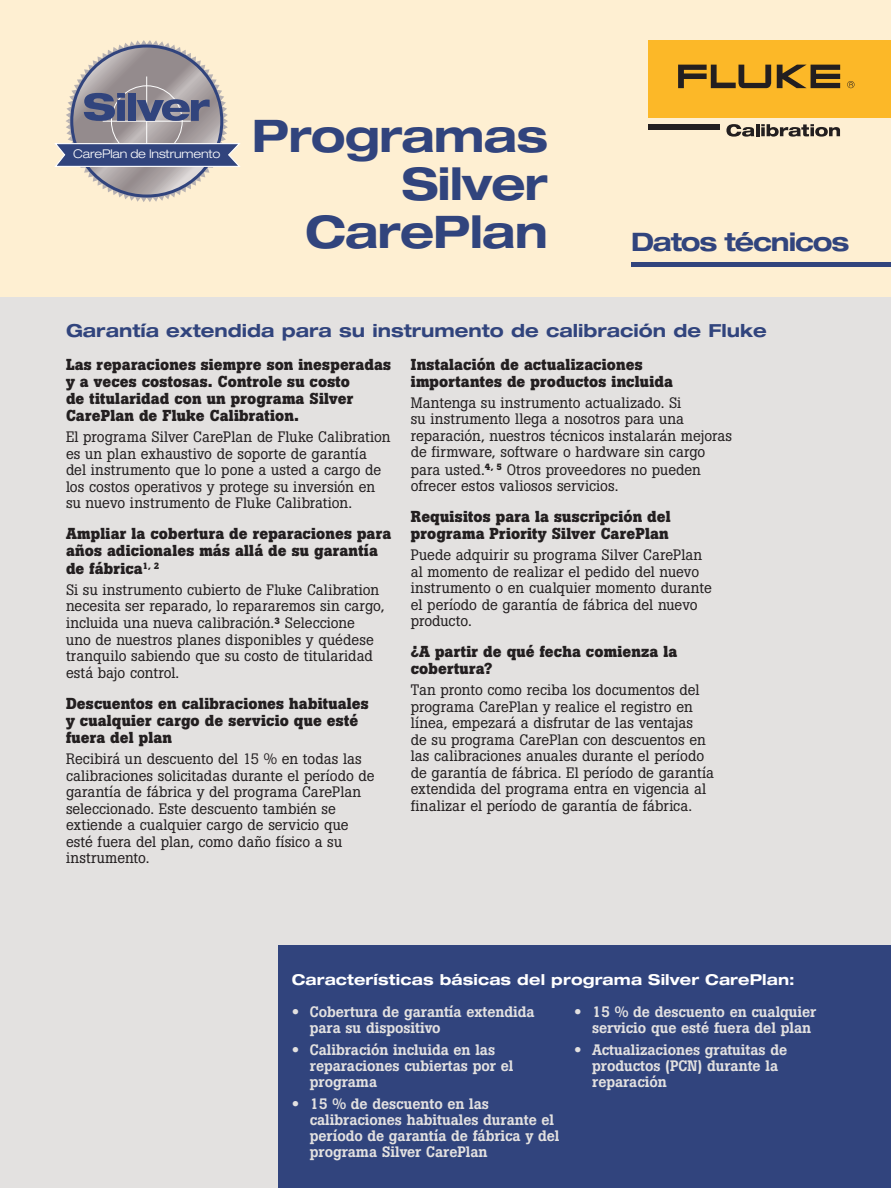
<style>
.page{position:relative;width:891px;height:1188px;background:#fff}
.page>*{position:absolute;margin:0;border:0;box-sizing:border-box;transform-origin:0 0}
.t1{font:700 expanded 45px/48px "Helvetica Neue LT Std";letter-spacing:-.02em;color:#31447d;text-align:right}
.t2{font:700 expanded 25.5px "Helvetica Neue LT Std";letter-spacing:-.045em;color:#31447d}
.t3{font:700 expanded 18px "Helvetica Neue LT Std";color:#31447d}
.t4{font:700 15.75px/17.2px "Boton Pro";letter-spacing:.01em;color:#231f20}
.t5{font:15px/16.5px "Boton Pro";color:#231f20}
.t6{font:500 15px/15.8px "Boton Pro";letter-spacing:-.005em;color:#e3e1e0}
.t7{font:700 expanded 15px "Helvetica Neue LT Std";letter-spacing:.01em;color:#fff}
.t8{font:300 expanded 12px "Helvetica Neue";letter-spacing:-.01em;color:#fff}
.s1{font-family:"Helvetica Neue LT Std";font-weight:700;font-stretch:expanded}
</style>
<div class="page">
<div style="left:0;top:0;width:891px;height:297px;background:#feefd2"></div>
<div style="left:0;top:297px;width:891px;height:891px;background:#e3e1e0"></div>
<div style="left:648px;top:40px;width:243px;height:78px;background:#fcb828"></div>
<svg style="left:777px;top:65px;width:63px;height:23px"></svg>
<svg style="left:678px;top:65px;width:93px;height:23px"></svg>
<svg style="left:847px;top:81px;width:8px;height:7px"></svg>
<div style="left:648px;top:124px;width:72px;height:6px;background:#231f20"></div>
<svg style="left:726px;top:124px;width:114px;height:13px"></svg>
<div style="left:278px;top:945px;width:613px;height:243px;background:#31447d"></div>
<hr style="left:631px;top:263px;width:260px;height:4px;background:#31447d">
<svg style="left:54px;top:40px;width:186px;height:162px"></svg>
<p class="t8" style="left:73px;top:146px;width:149px">CarePlan de Instrumento</p>
<h1 class="t1" style="left:252px;top:111px;width:298px">Programas<br>Silver<br>CarePlan</h1>
<h2 class="t2" style="left:631px;top:225px;width:220px">Datos técnicos</h2>
<p class="t3" style="left:66px;top:319px;width:702px">Garantía extendida para su instrumento de calibración de Fluke</p>
<p class="t4" style="left:66px;top:355px;width:327px">Las reparaciones siempre son inesperadas y a veces costosas. Controle su costo<br>de titularidad con un programa Silver CarePlan de Fluke Calibration.</p>
<p class="t5" style="left:66px;top:429px;width:326px">El programa Silver CarePlan de Fluke Calibration es un plan exhaustivo de soporte de garantía del instrumento que lo pone a usted a cargo de los costos operativos y protege su inversión en su nuevo instrumento de Fluke Calibration.</p>
<p class="t4" style="left:66px;top:525px;width:327px">Ampliar la cobertura de reparaciones para años adicionales más allá de su garantía de fábrica<sup>1,</sup> <sup>2</sup></p>
<p class="t5" style="left:66px;top:581px;width:320px">Si su instrumento cubierto de Fluke Calibration necesita ser reparado, lo repararemos sin cargo, incluida una nueva calibración.<sup>3</sup> Seleccione<br>uno de nuestros planes disponibles y quédese tranquilo sabiendo que su costo de titularidad está bajo control.</p>
<p class="t4" style="left:66px;top:694px;width:304px">Descuentos en calibraciones habituales y cualquier cargo de servicio que esté fuera del plan</p>
<p class="t5" style="left:66px;top:751px;width:310px">Recibirá un descuento del 15 % en todas las calibraciones solicitadas durante el período de garantía de fábrica y del programa CarePlan seleccionado. Este descuento también se extiende a cualquier cargo de servicio que esté fuera del plan, como daño físico a su instrumento.</p>
<p class="t4" style="left:411px;top:355px;width:264px">Instalación de actualizaciones importantes de productos incluida</p>
<p class="t5" style="left:411px;top:394px;width:323px">Mantenga su instrumento actualizado. Si<br>su instrumento llega a nosotros para una reparación, nuestros técnicos instalarán mejoras de firmware, software o hardware sin cargo para usted.<sup>4,</sup> <sup>5</sup> Otros proveedores no pueden ofrecer estos valiosos servicios.</p>
<p class="t4" style="left:411px;top:508px;width:261px">Requisitos para la suscripción del programa Priority Silver CarePlan</p>
<p class="t5" style="left:411px;top:547px;width:303px">Puede adquirir su programa Silver CarePlan al momento de realizar el pedido del nuevo instrumento o en cualquier momento durante el período de garantía de fábrica del nuevo producto.</p>
<p class="t4" style="left:411px;top:643px;width:268px">¿A partir de qué fecha comienza la cobertura?</p>
<p class="t5" style="left:411px;top:682px;width:305px">Tan pronto como reciba los documentos del programa CarePlan y realice el registro en línea, empezará a disfrutar de las ventajas<br>de su programa CarePlan con descuentos en las calibraciones anuales durante el período de garantía de fábrica. El período de garantía extendida del programa entra en vigencia al finalizar el período de garantía de fábrica.</p>
<p class="t7" style="left:292px;top:970px;width:504px">Características básicas del programa Silver CarePlan:</p>
<p class="t6" style="left:310px;top:1004px;width:226px;text-indent:-18px"><span class="s1">•</span> Cobertura de garantía extendida para su dispositivo</p>
<p class="t6" style="left:310px;top:1042px;width:205px;text-indent:-18px"><span class="s1">•</span> Calibración incluida en las reparaciones cubiertas por el programa</p>
<p class="t6" style="left:310px;top:1096px;width:251px;text-indent:-18px"><span class="s1">•</span> 15 % de descuento en las calibraciones habituales durante el período de garantía de fábrica y del programa Silver CarePlan</p>
<p class="t6" style="left:592px;top:1004px;width:226px;text-indent:-18px"><span class="s1">•</span> 15 % de descuento en cualquier servicio que esté fuera del plan</p>
<p class="t6" style="left:592px;top:1042px;width:197px;text-indent:-18px"><span class="s1">•</span> Actualizaciones gratuitas de productos (PCN) durante la reparación</p>
</div>
